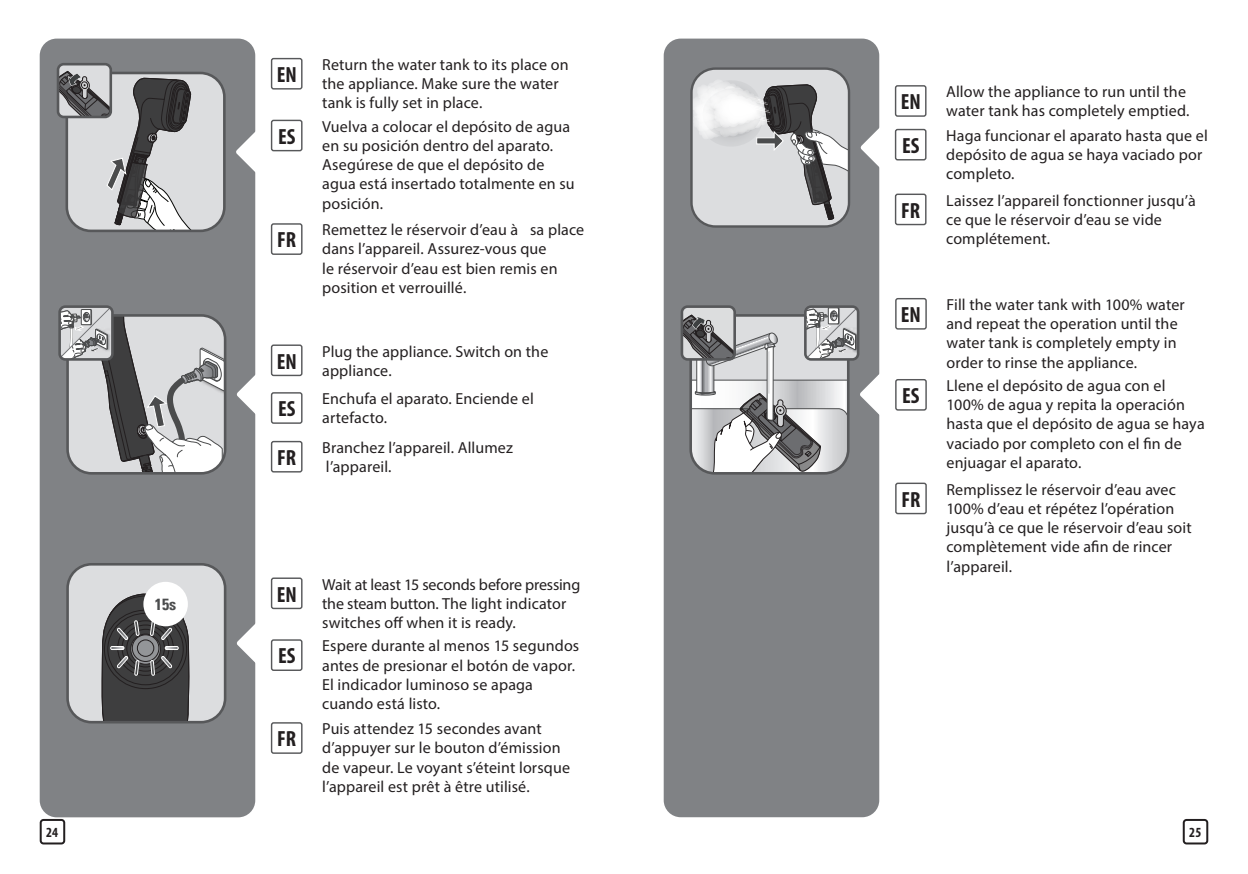
<style>
.page{position:relative;width:1248px;height:874px;background:#fff}
.page>*{position:absolute;margin:0;border:0;box-sizing:border-box;transform-origin:0 0}
.t1{font:700 condensed 22px "Myriad Pro";color:#231f20}
.t2{font:16px/19.2px "Myriad Pro";letter-spacing:.01em;color:#231f20}
.t3{font:700 condensed 16px "Univers";color:#4b4c4d}
.t4{font:700 condensed 14px "Myriad Pro";color:#231f20}
</style>
<div class="page">
<div style="left:40px;top:818px;width:25px;height:26px;border:2px solid #231f20;border-radius:3px"></div>
<div style="left:1182px;top:818px;width:26px;height:26px;border:2px solid #231f20;border-radius:3px"></div>
<div style="left:663px;top:39px;width:216px;height:777px;background:#808285;border-radius:17px"></div>
<div style="left:40px;top:39px;width:215px;height:777px;background:#808285;border-radius:17px"></div>
<svg style="left:236px;top:368px;width:20px;height:56px"></svg>
<svg style="left:62px;top:309px;width:163px;height:164px;background:#b1b2b4"></svg>
<div style="left:58px;top:305px;width:56px;height:55px;border:3px solid #57585a;border-radius:6px"></div>
<svg style="left:236px;top:126px;width:20px;height:56px"></svg>
<svg style="left:61px;top:67px;width:163px;height:164px;background:#adaeaf"></svg>
<div style="left:57px;top:63px;width:55px;height:55px;border:3px solid #57585a;border-radius:6px"></div>
<svg style="left:860px;top:122px;width:20px;height:56px"></svg>
<svg style="left:693px;top:70px;width:156px;height:156px;background:#c2c2c4"></svg>
<div style="left:690px;top:67px;width:160px;height:160px;border:2px solid #57585a;border-radius:24px"></div>
<svg style="left:237px;top:617px;width:19px;height:56px"></svg>
<svg style="left:70px;top:566px;width:155px;height:155px;background:#9a9b9d"></svg>
<div style="left:143px;top:581px;width:45px;height:45px;background:#fff;border-radius:50%"></div>
<div style="left:66px;top:562px;width:160px;height:161px;border:3px solid #57585a;border-radius:24px"></div>
<div style="left:680px;top:305px;width:56px;height:55px;border:3px solid #57585a;border-radius:6px"></div>
<svg style="left:682px;top:306px;width:198px;height:167px"></svg>
<div style="left:804px;top:305px;width:55px;height:55px;border:3px solid #57585a;border-radius:6px"></div>
<div style="left:271px;top:120px;width:31px;height:31px;border:1px solid #57585a;border-radius:2px"></div>
<div style="left:271px;top:223px;width:31px;height:32px;border:1px solid #57585a;border-radius:2px"></div>
<div style="left:271px;top:58px;width:31px;height:31px;border:1px solid #57585a;border-radius:2px"></div>
<div style="left:271px;top:392px;width:31px;height:31px;border:1px solid #57585a;border-radius:2px"></div>
<div style="left:271px;top:440px;width:31px;height:32px;border:1px solid #57585a;border-radius:2px"></div>
<div style="left:271px;top:344px;width:31px;height:32px;border:1px solid #57585a;border-radius:2px"></div>
<div style="left:271px;top:639px;width:31px;height:31px;border:1px solid #57585a;border-radius:2px"></div>
<div style="left:271px;top:721px;width:31px;height:32px;border:1px solid #57585a;border-radius:2px"></div>
<div style="left:271px;top:577px;width:31px;height:32px;border:1px solid #57585a;border-radius:2px"></div>
<div style="left:894px;top:129px;width:32px;height:31px;border:1px solid #57585a;border-radius:2px"></div>
<div style="left:894px;top:193px;width:32px;height:32px;border:1px solid #57585a;border-radius:2px"></div>
<div style="left:894px;top:85px;width:32px;height:32px;border:1px solid #57585a;border-radius:2px"></div>
<div style="left:895px;top:379px;width:31px;height:31px;border:1px solid #57585a;border-radius:2px"></div>
<div style="left:895px;top:482px;width:31px;height:32px;border:1px solid #57585a;border-radius:2px"></div>
<div style="left:895px;top:298px;width:31px;height:31px;border:1px solid #57585a;border-radius:2px"></div>
<p class="t3" style="left:155px;top:594px;width:23px">15s</p>
<h1 class="t1" style="left:277px;top:61px;width:22px">EN</h1>
<h1 class="t1" style="left:278px;top:123px;width:19px">ES</h1>
<h1 class="t1" style="left:277px;top:226px;width:20px">FR</h1>
<h1 class="t1" style="left:277px;top:347px;width:22px">EN</h1>
<h1 class="t1" style="left:278px;top:395px;width:19px">ES</h1>
<h1 class="t1" style="left:277px;top:443px;width:20px">FR</h1>
<p class="t2" style="left:322px;top:55px;width:248px">Return the water tank to its place on the appliance. Make sure the water tank is fully set in place.</p>
<p class="t2" style="left:322px;top:116px;width:254px">Vuelva a colocar el depósito de agua en su posición dentro del aparato.<br>Asegúrese de que el depósito de agua está insertado totalmente en su posición.</p>
<p class="t2" style="left:322px;top:220px;width:263px">Remettez le réservoir d’eau à sa place dans l’appareil. Assurez-vous que<br>le réservoir d’eau est bien remis en position et verrouillé.</p>
<p class="t2" style="left:322px;top:341px;width:228px">Plug the appliance. Switch on the appliance.</p>
<p class="t2" style="left:322px;top:389px;width:213px">Enchufa el aparato. Enciende el artefacto.</p>
<p class="t2" style="left:322px;top:437px;width:192px">Branchez l’appareil. Allumez l’appareil.</p>
<h1 class="t1" style="left:277px;top:580px;width:22px">EN</h1>
<h1 class="t1" style="left:278px;top:642px;width:19px">ES</h1>
<h1 class="t1" style="left:277px;top:724px;width:20px">FR</h1>
<p class="t2" style="left:322px;top:574px;width:259px">Wait at least 15 seconds before pressing the steam button. The light indicator switches off when it is ready.</p>
<p class="t2" style="left:322px;top:635px;width:258px">Espere durante al menos 15 segundos antes de presionar el botón de vapor.<br>El indicador luminoso se apaga cuando está listo.</p>
<p class="t2" style="left:322px;top:718px;width:249px">Puis attendez 15 secondes avant d’appuyer sur le bouton d’émission de vapeur. Le voyant s’éteint lorsque l’appareil est prêt à être utilisé.</p>
<h1 class="t1" style="left:900px;top:88px;width:22px">EN</h1>
<h1 class="t1" style="left:901px;top:132px;width:19px">ES</h1>
<h1 class="t1" style="left:901px;top:196px;width:20px">FR</h1>
<h1 class="t1" style="left:900px;top:301px;width:22px">EN</h1>
<h1 class="t1" style="left:902px;top:382px;width:19px">ES</h1>
<h1 class="t1" style="left:901px;top:485px;width:20px">FR</h1>
<p class="t2" style="left:946px;top:82px;width:245px">Allow the appliance to run until the water tank has completely emptied.</p>
<p class="t2" style="left:946px;top:125px;width:263px">Haga funcionar el aparato hasta que el depósito de agua se haya vaciado por completo.</p>
<p class="t2" style="left:946px;top:190px;width:251px">Laissez l’appareil fonctionner jusqu’à ce que le réservoir d’eau se vide complétement.</p>
<p class="t2" style="left:946px;top:294px;width:240px">Fill the water tank with 100% water and repeat the operation until the water tank is completely empty in order to rinse the appliance.</p>
<p class="t2" style="left:946px;top:375px;width:260px">Llene el depósito de agua con el<br>100% de agua y repita la operación hasta que el depósito de agua se haya vaciado por completo con el fin de enjuagar el aparato.</p>
<p class="t2" style="left:946px;top:479px;width:247px">Remplissez le réservoir d’eau avec<br>100% d’eau et répétez l’opération jusqu’à ce que le réservoir d’eau soit complètement vide afin de rincer l’appareil.</p>
<p class="t4" style="left:46px;top:823px;width:13px">24</p>
<p class="t4" style="left:1189px;top:823px;width:14px">25</p>
</div>
